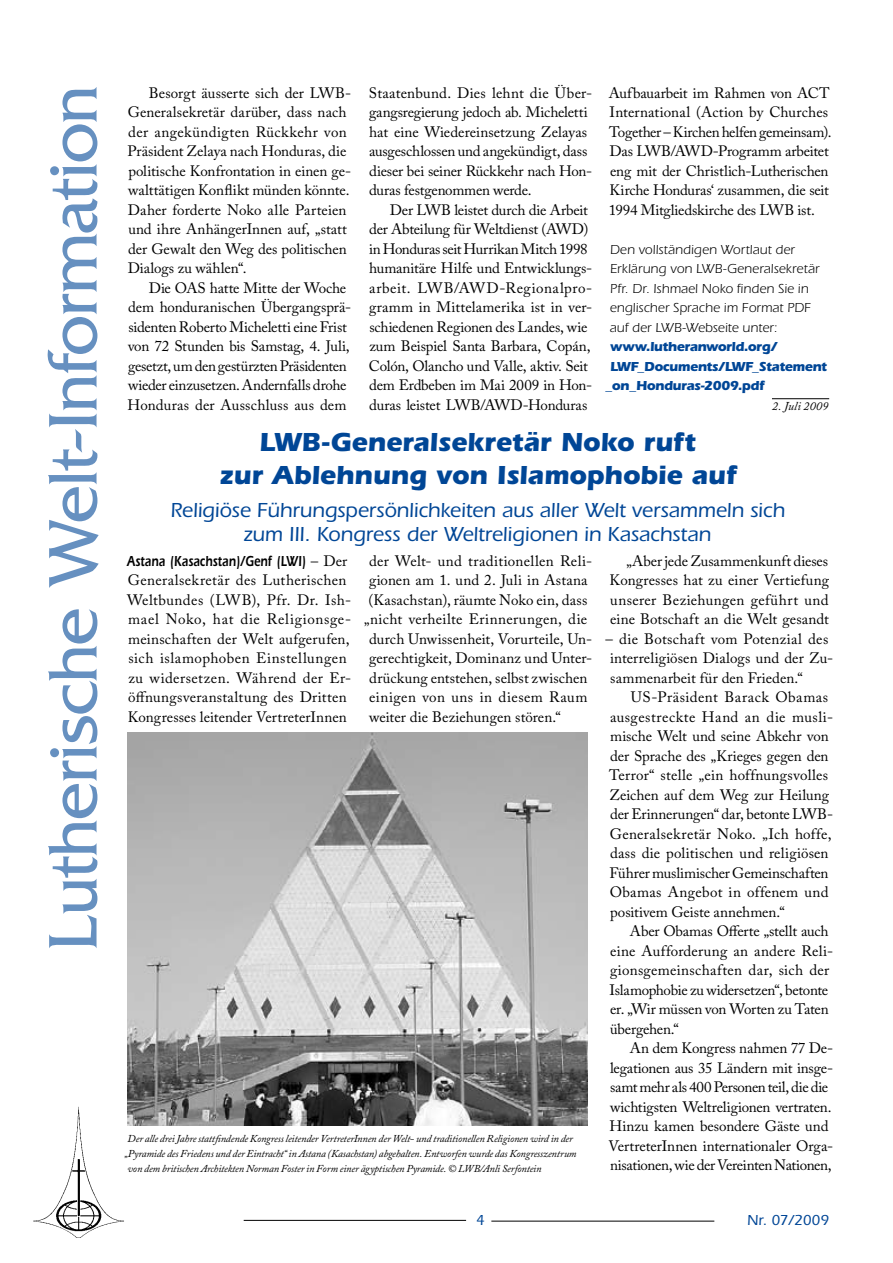
<style>
.page{position:relative;width:893px;height:1263px;background:#fff}
.page>*{position:absolute;margin:0;border:0;box-sizing:border-box;transform-origin:0 0}
.t1{font:72px "Friz Quadrata";letter-spacing:-.02em;color:#6690c0}
.t2{font:700 27px/33px "Itc Eras";letter-spacing:-.005em;color:#004696;text-align:center}
.t3{font:500 21px/24px "Itc Eras";letter-spacing:-.005em;color:#004696;text-align:center}
.t4{font:15px/19.5px "Adobe Caslon Pro";color:#000}
.t5{font:15px/19.5px "Adobe Caslon Pro";letter-spacing:.025em;color:#000}
.t6{font:600 15px "Itc Eras";letter-spacing:.005em;color:#000;scale:.75 1}
.t7{font:15px "Adobe Caslon Pro";letter-spacing:.02em;color:#000}
.t8{font:15px "Adobe Caslon Pro";letter-spacing:.03em;color:#000}
.t9{font:500 15px "Itc Eras";color:#004696}
.t10{font:13.5px/19.5px "Itc Eras";letter-spacing:.01em;color:#000}
.t11{font:700 13.5px "Itc Eras";letter-spacing:-.03em;color:#004696}
.t12{font:italic 12px "Adobe Caslon Pro";letter-spacing:.02em;color:#000}
.t13{font:italic 10.5px "Adobe Caslon Pro";letter-spacing:-.015em;color:#000}
.s1{font-family:"Adobe Caslon Pro";font-weight:400}
</style>
<div class="page">
<hr style="left:491px;top:1221px;width:223px;height:1px;background:#000">
<hr style="left:244px;top:1220px;width:222px;height:1px;background:#000">
<img style="left:33px;top:1096px;width:99px;height:142px">
<img style="left:128px;top:733px;width:460px;height:392px">
<hr style="left:772px;top:398px;width:57px;height:1px;background:#000">
<h1 class="t1" style="left:33px;top:951px;width:868px;rotate:-90deg">Lutherische Welt-Information</h1>
<p class="t4" style="left:128px;top:83px;width:225px;text-indent:21px">Besorgt äusserte sich der LWB-Generalsekretär darüber, dass nach der angekündigten Rückkehr von Präsident Zelaya nach Honduras, die politische Konfrontation in einen ge&shy;walttätigen Konflikt münden könnte.<br>Daher forderte Noko alle Parteien und ihre AnhängerInnen auf, „statt der Gewalt den Weg des politischen Dialogs zu wählen“.</p>
<p class="t4" style="left:128px;top:278px;width:225px;text-indent:21px">Die OAS hatte Mitte der Woche dem honduranischen Übergangsprä&shy;sidenten Roberto Micheletti eine Frist von 72 Stunden bis Samstag, 4. Juli, gesetzt, um den gestürzten Präsidenten wieder einzusetzen. Andernfalls drohe Honduras der Ausschluss aus dem</p>
<p class="t4" style="left:369px;top:83px;width:225px">Staatenbund. Dies lehnt die Über&shy;gangsregierung jedoch ab. Micheletti hat eine Wiedereinsetzung Zelayas ausgeschlossen und angekündigt, dass dieser bei seiner Rückkehr nach Hon&shy;duras festgenommen werde.</p>
<p class="t4" style="left:369px;top:200px;width:225px;text-indent:21px">Der LWB leistet durch die Arbeit der Abteilung für Weltdienst (AWD) in Honduras seit Hurrikan Mitch 1998 humanitäre Hilfe und Entwicklungs&shy;arbeit. LWB/AWD-Regionalpro&shy;gramm in Mittelamerika ist in ver&shy;schiedenen Regionen des Landes, wie zum Beispiel Santa Barbara, Copán, Colón, Olancho und Valle, aktiv. Seit dem Erdbeben im Mai 2009 in Hon&shy;duras leistet LWB/AWD-Honduras</p>
<p class="t4" style="left:609px;top:83px;width:224px">Aufbauarbeit im Rahmen von ACT International (Action by Churches Together – Kirchen helfen gemeinsam).<br>Das LWB/AWD-Programm arbeitet eng mit der Christlich-Lutherischen Kirche Honduras‘ zusammen, die seit 1994 Mitgliedskirche des LWB ist.</p>
<p class="t10" style="left:610px;top:239px;width:211px">Den vollständigen Wortlaut der<br>Erklärung von LWB-Generalsekretär<br>Pfr. Dr. Ishmael Noko finden Sie in englischer Sprache im Format PDF auf der LWB-Webseite unter:</p>
<p class="t11" style="left:610px;top:339px;width:168px">www.lutheranworld.org/</p>
<p class="t11" style="left:610px;top:358px;width:218px">LWF_Documents/LWF_Statement</p>
<p class="t11" style="left:606px;top:378px;width:160px">_on_Honduras-2009.pdf</p>
<p class="t12" style="left:772px;top:398px;width:58px">2. Juli 2009</p>
<h2 class="t2" style="left:219px;top:426px;width:519px">LWB-Generalsekretär Noko ruft<br>zur Ablehnung von Islamophobie auf</h2>
<h3 class="t3" style="left:171px;top:498px;width:616px">Religiöse Führungspersönlichkeiten aus aller Welt versammeln sich zum III. Kongress der Weltreligionen in Kasachstan</h3>
<p class="t6" style="left:127px;top:552px;width:295px">Astana (Kasachstan)/Genf (LWI) <span class="s1">– Der</span></p>
<p class="t5" style="left:127px;top:570px;width:226px">Generalsekretär des Lutherischen Weltbundes (LWB), Pfr. Dr. Ish&shy;mael Noko, hat die Religionsge&shy;meinschaften der Welt aufgerufen, sich islamophoben Einstellungen zu widersetzen. Während der Er&shy;öffnungsveranstaltung des Dritten Kongresses leitender VertreterInnen</p>
<p class="t5" style="left:369px;top:551px;width:224px">der Welt- und traditionellen Reli-</p>
<p class="t4" style="left:369px;top:570px;width:220px">gionen am 1. und 2. Juli in Astana</p>
<p class="t4" style="left:368px;top:590px;width:220px">(Kasachstan), räumte Noko ein, dass</p>
<p class="t7" style="left:364px;top:610px;width:225px">„nicht verheilte Erinnerungen, die</p>
<p class="t4" style="left:369px;top:629px;width:224px">durch Unwissenheit, Vorurteile, Un-</p>
<p class="t4" style="left:369px;top:648px;width:225px">gerechtigkeit, Dominanz und Unter-</p>
<p class="t4" style="left:369px;top:668px;width:220px">drückung entstehen, selbst zwischen</p>
<p class="t8" style="left:369px;top:688px;width:220px">einigen von uns in diesem Raum</p>
<p class="t4" style="left:369px;top:707px;width:193px">weiter die Beziehungen stören.“</p>
<p class="t13" style="left:128px;top:1132px;width:447px">Der alle drei Jahre stattfindende Kongress leitender VertreterInnen der Welt- und traditionellen Religionen wird in der</p>
<p class="t13" style="left:124px;top:1147px;width:454px">„Pyramide des Friedens und der Eintracht“ in Astana (Kasachstan) abgehalten. Entworfen wurde das Kongresszentrum</p>
<p class="t13" style="left:128px;top:1162px;width:415px">von dem britischen Architekten Norman Foster in Form einer ägyptischen Pyramide. © LWB/Anli Serfontein</p>
<p class="t4" style="left:610px;top:551px;width:221px;text-align:justify;text-indent:17px">„Aber jede Zusammenkunft dieses Kongresses hat zu einer Vertiefung unserer Beziehungen geführt und eine Botschaft an die Welt gesandt</p>
<p class="t4" style="left:610px;top:629px;width:224px;text-indent:-5px">– die Botschaft vom Potenzial des interreligiösen Dialogs und der Zu&shy;sammenarbeit für den Frieden.“</p>
<p class="t4" style="left:609px;top:687px;width:225px;text-indent:22px">US-Präsident Barack Obamas ausgestreckte Hand an die musli&shy;mische Welt und seine Abkehr von der Sprache des „Krieges gegen den Terror“ stelle „ein hoffnungsvolles Zeichen auf dem Weg zur Heilung der Erinnerungen“ dar, betonte LWB-Generalsekretär Noko. „Ich hoffe, dass die politischen und religiösen Führer muslimischer Gemeinschaften Obamas Angebot in offenem und positivem Geiste annehmen.“</p>
<p class="t4" style="left:609px;top:921px;width:225px;text-indent:20px">Aber Obamas Offerte „stellt auch eine Aufforderung an andere Reli&shy;gionsgemeinschaften dar, sich der<br>Islamophobie zu widersetzen“, betonte er. „Wir müssen von Worten zu Taten übergehen.“</p>
<p class="t4" style="left:608px;top:1038px;width:226px;text-indent:21px">An dem Kongress nahmen 77 De&shy;legationen aus 35 Ländern mit insge&shy;samt mehr als 400 Personen teil, die die wichtigsten Weltreligionen vertraten.<br>Hinzu kamen besondere Gäste und VertreterInnen internationaler Orga&shy;nisationen, wie der Vereinten Nationen,</p>
<p class="t9" style="left:747px;top:1212px;width:83px">Nr. 07/2009</p>
</div>
